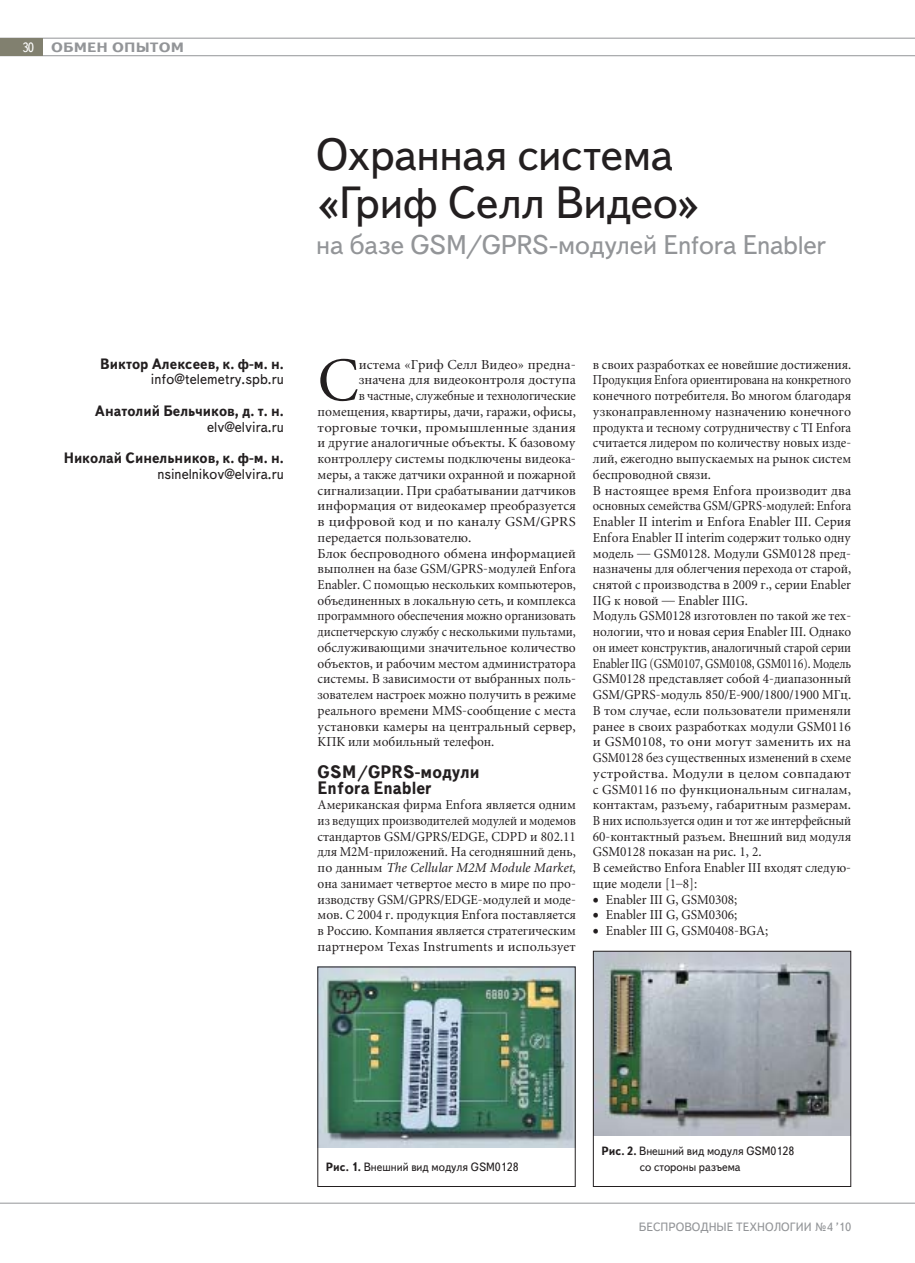
<style>
.page{position:relative;width:915px;height:1263px;background:#fff}
.page>*{position:absolute;margin:0;border:0;box-sizing:border-box;transform-origin:0 0}
.t1{font:61.05px "Miniature";color:#231f20}
.t2{font:45px/48px "Text Book C";letter-spacing:-.01em;color:#231f20}
.t3{font:27px "Text Book C";letter-spacing:-.01em;color:#939598}
.t4{font:700 18px/15.8px "Text Book C";color:#231f20;scale:.94 1}
.t5{font:700 15px "Text Book C";color:#231f20;scale:.95 1}
.t6{font:15px "Text Book C";color:#231f20;scale:.95 1}
.t7{font:13.5px/15.8px "Miniature";color:#231f20;scale:.95 1}
.t8{font:13.5px/15.8px "Miniature";color:#231f20;text-align:justify;scale:.96 1}
.t9{font:13.5px "Miniature";color:#231f20}
.t10{font:13.5px "Miniature";color:#231f20;scale:.91 1}
.t11{font:13.5px "Miniature";color:#231f20;scale:.9 1}
.t12{font:13.5px "Miniature";color:#231f20;scale:.93 1}
.t13{font:13.5px "Miniature";color:#231f20;scale:.94 1}
.t14{font:13.5px "Miniature";color:#231f20;scale:1.05 1}
.t15{font:13.5px "Miniature";color:#231f20;scale:1.06 1}
.t16{font:700 13.5px "Text Book C";letter-spacing:.01em;color:#939598;scale:1.17 1}
.t17{font:13.5px "Text Book C";color:#fff;scale:.9 1}
.t18{font:12px/15.8px "Text Book C";color:#231f20;scale:.95 1}
.t19{font:12px "Text Book C";color:#939598}
.s1{font-style:italic}
.s2{font-weight:700}
</style>
<div class="page">
<hr style="left:0;top:1203px;width:914px;height:1px;background:#939598">
<hr style="left:0;top:38px;width:914px;height:1px;background:#939598">
<hr style="left:0;top:55px;width:914px;height:1px;background:#939598">
<div style="left:0;top:38px;width:43px;height:18px;background:#81806f"></div>
<img style="left:319px;top:968px;width:254px;height:179px">
<div style="left:317px;top:966px;width:258px;height:221px;border:1px solid #231f20"></div>
<img style="left:594px;top:953px;width:254px;height:182px">
<div style="left:592px;top:951px;width:258px;height:236px;border:1px solid #231f20"></div>
<p class="t17" style="left:22px;top:39px;width:14px">30</p>
<p class="t16" style="left:51px;top:40px;width:115px">ОБМЕН ОПЫТОМ</p>
<h2 class="t2" style="left:316px;top:130px;width:386px">Охранная система «Гриф Селл Видео»</h2>
<h3 class="t3" style="left:316px;top:229px;width:511px">на базе GSM/GPRS-модулей Enfora Enabler</h3>
<p class="t5" style="left:100px;top:355px;width:195px">Виктор Алексеев, к. ф-м. н.</p>
<p class="t6" style="left:151px;top:370px;width:141px">info@telemetry.spb.ru</p>
<p class="t5" style="left:95px;top:402px;width:200px">Анатолий Бельчиков, д. т. н.</p>
<p class="t6" style="left:207px;top:418px;width:82px">elv@elvira.ru</p>
<p class="t5" style="left:64px;top:449px;width:233px">Николай Синельников, к. ф-м. н.</p>
<p class="t6" style="left:157px;top:465px;width:135px">nsinelnikov@elvira.ru</p>
<h1 class="t1" style="left:317px;top:357px;width:43px">С</h1>
<p class="t9" style="left:358px;top:359px;width:219px">истема «Гриф Селл Видео» предна-</p>
<p class="t9" style="left:358px;top:375px;width:218px">значена для видеоконтроля доступа</p>
<p class="t10" style="left:358px;top:390px;width:240px">в частные, служебные и технологические</p>
<p class="t9" style="left:317px;top:406px;width:260px">помещения, квартиры, дачи, гаражи, офисы,</p>
<p class="t14" style="left:317px;top:422px;width:247px">торговые точки, промышленные здания</p>
<p class="t9" style="left:317px;top:438px;width:260px">и другие аналогичные объекты. К базовому</p>
<p class="t9" style="left:317px;top:453px;width:260px">контроллеру системы подключены видеока-</p>
<p class="t9" style="left:317px;top:469px;width:260px">меры, а также датчики охранной и пожарной</p>
<p class="t9" style="left:317px;top:485px;width:260px">сигнализации. При срабатывании датчиков</p>
<p class="t9" style="left:317px;top:501px;width:260px">информация от видеокамер преобразуется</p>
<p class="t15" style="left:317px;top:516px;width:245px">в цифровой код и по каналу GSM/GPRS</p>
<p class="t9" style="left:317px;top:532px;width:155px">передается пользователю.</p>
<p class="t9" style="left:317px;top:548px;width:260px">Блок беспроводного обмена информацией</p>
<p class="t8" style="left:317px;top:562px;width:270px">выполнен на базе GSM/GPRS-модулей Enfora</p>
<p class="t12" style="left:317px;top:579px;width:279px">Enabler. С помощью нескольких компьютеров,</p>
<p class="t7" style="left:317px;top:594px;width:273px">объединенных в локальную сеть, и комплекса</p>
<p class="t11" style="left:317px;top:611px;width:288px">программного обеспечения можно организовать</p>
<p class="t10" style="left:317px;top:626px;width:285px">диспетчерскую службу с несколькими пультами,</p>
<p class="t9" style="left:317px;top:642px;width:259px">обслуживающими значительное количество</p>
<p class="t8" style="left:317px;top:657px;width:270px">объектов, и рабочим местом администратора</p>
<p class="t8" style="left:317px;top:672px;width:270px">системы. В зависимости от выбранных поль-</p>
<p class="t13" style="left:317px;top:689px;width:276px">зователем настроек можно получить в режиме</p>
<p class="t9" style="left:317px;top:705px;width:260px">реального времени MMS-сообщение с места</p>
<p class="t9" style="left:317px;top:721px;width:260px">установки камеры на центральный сервер,</p>
<p class="t8" style="left:317px;top:735px;width:186px">КПК или мобильный телефон.</p>
<h3 class="t4" style="left:317px;top:764px;width:174px">GSM/GPRS-модули<br>Enfora Enabler</h3>
<p class="t8" style="left:317px;top:798px;width:270px">Американская фирма Enfora является одним из ведущих производителей модулей и модемов стандартов GSM/GPRS/EDGE, CDPD и 802.11 для М2М-приложений. На сегодняшний день, по данным <span class="s1">The Cellular M2M Module Market</span>, она занимает четвертое место в мире по про&shy;изводству GSM/GPRS/EDGE-модулей и моде&shy;мов. С 2004 г. продукция Enfora поставляется в Россию. Компания является стратегическим партнером Texas Instruments и использует</p>
<p class="t7" style="left:592px;top:358px;width:273px">в своих разработках ее новейшие достижения.<br>Продукция Enfora ориентирована на конкретного конечного потребителя. Во многом благодаря узконаправленному назначению конечного продукта и тесному сотрудничеству с TI Enfora считается лидером по количеству новых изде&shy;лий, ежегодно выпускаемых на рынок систем беспроводной связи.<br>В настоящее время Enfora производит два основных семейства GSM/GPRS-модулей: Enfora Enabler II interim и Enfora Enabler III. Серия Enfora Enabler II interim содержит только одну модель — GSM0128. Модули GSM0128 пред&shy;назначены для облегчения перехода от старой, снятой с производства в 2009 г., серии Enabler IIG к новой — Enabler IIIG.<br>Модуль GSM0128 изготовлен по такой же тех&shy;нологии, что и новая серия Enabler III. Однако он имеет конструктив, аналогичный старой серии Enabler IIG (GSM0107, GSM0108, GSM0116). Модель GSM0128 представляет собой 4-диапазонный GSM/GPRS-модуль 850/E-900/1800/1900 МГц.<br>В том случае, если пользователи применяли ранее в своих разработках модули GSM0116 и GSM0108, то они могут заменить их на GSM0128 без существенных изменений в схеме устройства. Модули в целом совпадают с GSM0116 по функциональным сигналам, контактам, разъему, габаритным размерам.<br>В них используется один и тот же интерфейсный 60-контактный разъем. Внешний вид модуля GSM0128 показан на рис. 1, 2.<br>В семейство Enfora Enabler III входят следую&shy;щие модели [1–8]:</p>
<p class="t8" style="left:592px;top:893px;width:152px">• Enabler III G, GSM0308;</p>
<p class="t8" style="left:592px;top:908px;width:152px">• Enabler III G, GSM0306;</p>
<p class="t8" style="left:592px;top:924px;width:184px">• Enabler III G, GSM0408-BGA;</p>
<p class="t18" style="left:326px;top:1159px;width:204px"><span class="s2">Рис. 1.</span> Внешний вид модуля GSM0128</p>
<p class="t18" style="left:639px;top:1143px;width:164px;text-indent:-38px"><span class="s2">Рис. 2.</span> Внешний вид модуля GSM0128 со стороны разъема</p>
<p class="t19" style="left:638px;top:1220px;width:214px">БЕСПРОВОДНЫЕ ТЕХНОЛОГИИ №4 ’10</p>
</div>
